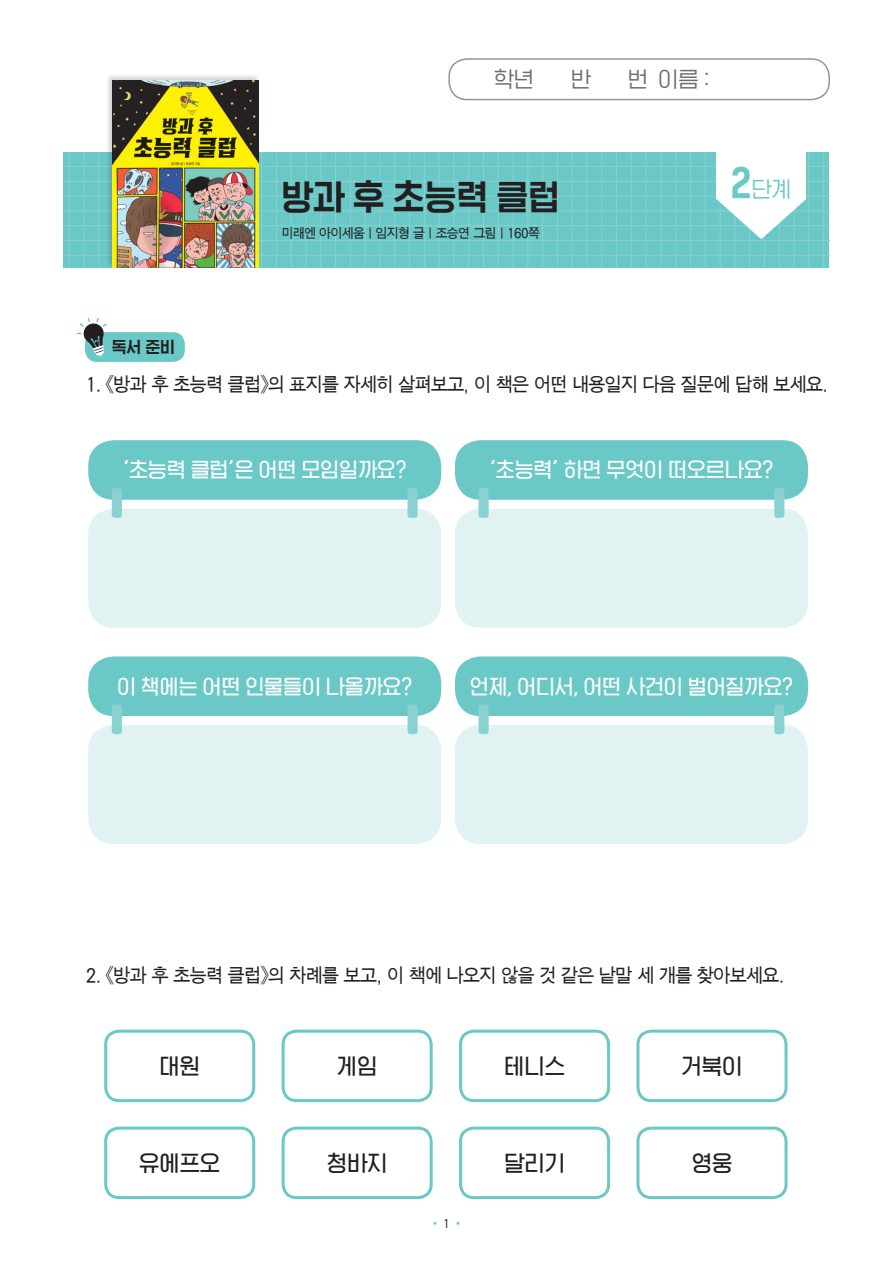
<style>
.page{position:relative;width:893px;height:1263px;background:#fff}
.page>*{position:absolute;margin:0;border:0;box-sizing:border-box;transform-origin:0 0}
.본문_파란상자{font:36px "HGG Gothicssi P80 g";color:#231f20}
.t1{font:22.5px "HGG Gothicssi P60 g";color:#231f20}
.t2{font:22.35px "HGG Gothicssi P40 g";color:#6c6d70}
.t3{font:22.35px "HGG Gothicssi P40 g";color:#6ac8c7}
.문제-소{font:21px "HGG Gothicssi P60 g";color:#fff}
.본문_파란상자-2{font:19.5px "SMJ Gothic 10 Pro";letter-spacing:-.1em;color:#231f20;scale:.93 1}
.t4{font:16.5px "HGG Gothicssi P80 g";color:#231f20}
.본문_파란상자-3{font:13.5px "SMJ Gothic 10 Pro";letter-spacing:-.1em;color:#231f20;scale:.93 1}
.본문_파란상자-4{font:12px "SMJ Gothic 10 Pro";color:#6ac8c7;scale:.93 1}
.s1{font-family:"HGG Gothicssi P80 g";font-size:40.95px}
.s2{color:#231f20}
</style>
<div class="page">
<div style="left:448px;top:58px;width:382px;height:42px;border:2px solid #939598;border-radius:18px"></div>
<div style="left:85px;top:332px;width:100px;height:30px;background:#6ac8c7;border-radius:12px"></div>
<svg style="left:77px;top:318px;width:30px;height:38px"></svg>
<div style="left:64px;top:152px;width:765px;height:115px;background:#6ac8c7"></div>
<hr style="left:276px;top:152px;width:1px;height:115px;background:#89d2d1">
<hr style="left:734px;top:152px;width:1px;height:115px;background:#89d2d1">
<hr style="left:616px;top:152px;width:1px;height:115px;background:#89d2d1">
<hr style="left:394px;top:152px;width:1px;height:115px;background:#89d2d1">
<hr style="left:99px;top:152px;width:1px;height:115px;background:#89d2d1">
<hr style="left:557px;top:152px;width:1px;height:115px;background:#89d2d1">
<hr style="left:335px;top:152px;width:1px;height:115px;background:#89d2d1">
<hr style="left:794px;top:152px;width:1px;height:115px;background:#89d2d1">
<hr style="left:675px;top:152px;width:1px;height:115px;background:#89d2d1">
<hr style="left:453px;top:152px;width:1px;height:115px;background:#89d2d1">
<hr style="left:69px;top:152px;width:1px;height:115px;background:#89d2d1">
<hr style="left:527px;top:152px;width:1px;height:115px;background:#89d2d1">
<hr style="left:306px;top:152px;width:1px;height:115px;background:#89d2d1">
<hr style="left:764px;top:152px;width:1px;height:115px;background:#89d2d1">
<hr style="left:646px;top:152px;width:1px;height:115px;background:#89d2d1">
<hr style="left:424px;top:152px;width:1px;height:115px;background:#89d2d1">
<hr style="left:587px;top:152px;width:1px;height:115px;background:#89d2d1">
<hr style="left:365px;top:152px;width:1px;height:115px;background:#89d2d1">
<hr style="left:823px;top:152px;width:1px;height:115px;background:#89d2d1">
<hr style="left:705px;top:152px;width:1px;height:115px;background:#89d2d1">
<hr style="left:483px;top:152px;width:1px;height:115px;background:#89d2d1">
<hr style="left:513px;top:152px;width:1px;height:115px;background:#89d2d1">
<hr style="left:291px;top:152px;width:1px;height:115px;background:#89d2d1">
<hr style="left:749px;top:152px;width:1px;height:115px;background:#89d2d1">
<hr style="left:631px;top:152px;width:1px;height:115px;background:#89d2d1">
<hr style="left:409px;top:152px;width:1px;height:115px;background:#89d2d1">
<hr style="left:572px;top:152px;width:1px;height:115px;background:#89d2d1">
<hr style="left:350px;top:152px;width:1px;height:115px;background:#89d2d1">
<hr style="left:808px;top:152px;width:1px;height:115px;background:#89d2d1">
<hr style="left:690px;top:152px;width:1px;height:115px;background:#89d2d1">
<hr style="left:468px;top:152px;width:1px;height:115px;background:#89d2d1">
<hr style="left:84px;top:152px;width:1px;height:115px;background:#89d2d1">
<hr style="left:542px;top:152px;width:1px;height:115px;background:#89d2d1">
<hr style="left:320px;top:152px;width:1px;height:115px;background:#89d2d1">
<hr style="left:779px;top:152px;width:1px;height:115px;background:#89d2d1">
<hr style="left:661px;top:152px;width:1px;height:115px;background:#89d2d1">
<hr style="left:439px;top:152px;width:1px;height:115px;background:#89d2d1">
<hr style="left:601px;top:152px;width:1px;height:115px;background:#89d2d1">
<hr style="left:380px;top:152px;width:1px;height:115px;background:#89d2d1">
<hr style="left:261px;top:152px;width:1px;height:115px;background:#89d2d1">
<hr style="left:720px;top:152px;width:1px;height:115px;background:#89d2d1">
<hr style="left:498px;top:152px;width:1px;height:115px;background:#89d2d1">
<hr style="left:64px;top:166px;width:765px;height:1px;background:#89d2d1">
<hr style="left:64px;top:225px;width:765px;height:1px;background:#89d2d1">
<hr style="left:64px;top:196px;width:765px;height:1px;background:#89d2d1">
<hr style="left:64px;top:255px;width:765px;height:1px;background:#89d2d1">
<hr style="left:64px;top:181px;width:765px;height:1px;background:#89d2d1">
<hr style="left:64px;top:240px;width:765px;height:1px;background:#89d2d1">
<hr style="left:64px;top:211px;width:765px;height:1px;background:#89d2d1">
<hr style="left:64px;top:152px;width:765px;height:1px;background:#89d2d1">
<div style="left:106px;top:73px;width:154px;height:195px;background:#231f20;opacity:.2"></div>
<img style="left:112px;top:80px;width:147px;height:187px">
<svg style="left:716px;top:199px;width:90px;height:40px"></svg>
<div style="left:716px;top:135px;width:90px;height:64px;background:#fff"></div>
<div style="left:104px;top:1030px;width:151px;height:72px;border:3px solid #6ac8c7;border-radius:13px"></div>
<div style="left:104px;top:1126px;width:151px;height:73px;border:3px solid #6ac8c7;border-radius:13px"></div>
<div style="left:282px;top:1030px;width:151px;height:72px;border:3px solid #6ac8c7;border-radius:13px"></div>
<div style="left:282px;top:1126px;width:151px;height:73px;border:3px solid #6ac8c7;border-radius:13px"></div>
<div style="left:459px;top:1030px;width:151px;height:72px;border:3px solid #6ac8c7;border-radius:13px"></div>
<div style="left:459px;top:1126px;width:151px;height:73px;border:3px solid #6ac8c7;border-radius:13px"></div>
<div style="left:636px;top:1030px;width:151px;height:72px;border:3px solid #6ac8c7;border-radius:13px"></div>
<div style="left:636px;top:1126px;width:151px;height:73px;border:3px solid #6ac8c7;border-radius:13px"></div>
<div style="left:88px;top:440px;width:353px;height:60px;background:#6ac8c7;border-radius:26px"></div>
<div style="left:88px;top:656px;width:353px;height:60px;background:#6ac8c7;border-radius:26px"></div>
<div style="left:455px;top:440px;width:353px;height:60px;background:#6ac8c7;border-radius:26px"></div>
<div style="left:455px;top:656px;width:353px;height:60px;background:#6ac8c7;border-radius:26px"></div>
<div style="left:88px;top:509px;width:353px;height:119px;background:#e0f2f1;border-radius:26px"></div>
<div style="left:88px;top:725px;width:353px;height:119px;background:#e0f2f1;border-radius:26px"></div>
<div style="left:455px;top:509px;width:353px;height:119px;background:#e0f2f1;border-radius:26px"></div>
<div style="left:455px;top:725px;width:353px;height:119px;background:#e0f2f1;border-radius:26px"></div>
<div style="left:112px;top:488px;width:10px;height:30px;background:#89d2d1;border-radius:3px"></div>
<div style="left:408px;top:488px;width:10px;height:30px;background:#89d2d1;border-radius:3px"></div>
<div style="left:112px;top:704px;width:10px;height:30px;background:#89d2d1;border-radius:3px"></div>
<div style="left:408px;top:704px;width:10px;height:30px;background:#89d2d1;border-radius:3px"></div>
<div style="left:479px;top:488px;width:10px;height:30px;background:#89d2d1;border-radius:3px"></div>
<div style="left:774px;top:488px;width:10px;height:30px;background:#89d2d1;border-radius:3px"></div>
<div style="left:479px;top:704px;width:10px;height:30px;background:#89d2d1;border-radius:3px"></div>
<div style="left:774px;top:704px;width:10px;height:30px;background:#89d2d1;border-radius:3px"></div>
<p class="t4" style="left:112px;top:338px;width:65px">독서 준비</p>
<p class="t2" style="left:494px;top:67px;width:42px">학년</p>
<p class="t2" style="left:571px;top:67px;width:22px">반</p>
<p class="t2" style="left:628px;top:67px;width:83px">번 이름 :</p>
<p class="본문_파란상자" style="left:281px;top:178px;width:280px">방과 후 초능력 클럽</p>
<p class="본문_파란상자-3" style="left:281px;top:226px;width:280px">미래엔 아이세움 | 임지형 글 | 조승연 그림 | 160쪽</p>
<p class="t3" style="left:731px;top:177px;width:62px"><span class="s1">2</span>단계</p>
<p class="본문_파란상자-2" style="left:85px;top:374px;width:801px">1. 《방과 후 초능력 클럽》의 표지를 자세히 살펴보고, 이 책은 어떤 내용일지 다음 질문에 답해 보세요.</p>
<p class="문제-소" style="left:123px;top:458px;width:285px">‘초능력 클럽’은 어떤 모임일까요?</p>
<p class="문제-소" style="left:489px;top:458px;width:285px">‘초능력’ 하면 무엇이 떠오르나요?</p>
<p class="문제-소" style="left:117px;top:675px;width:297px">이 책에는 어떤 인물들이 나올까요?</p>
<p class="문제-소" style="left:470px;top:675px;width:325px">언제, 어디서, 어떤 사건이 벌어질까요?</p>
<p class="본문_파란상자-2" style="left:85px;top:965px;width:754px">2. 《방과 후 초능력 클럽》의 차례를 보고, 이 책에 나오지 않을 것 같은 낱말 세 개를 찾아보세요.</p>
<p class="t1" style="left:159px;top:1053px;width:42px">대원</p>
<p class="t1" style="left:139px;top:1150px;width:82px">유에프오</p>
<p class="t1" style="left:337px;top:1053px;width:42px">게임</p>
<p class="t1" style="left:327px;top:1150px;width:62px">청바지</p>
<p class="본문_파란상자-4" style="left:429px;top:1217px;width:38px">• <span class="s2">1</span> •</p>
<p class="t1" style="left:504px;top:1053px;width:62px">테니스</p>
<p class="t1" style="left:504px;top:1150px;width:62px">달리기</p>
<p class="t1" style="left:682px;top:1053px;width:62px">거북이</p>
<p class="t1" style="left:692px;top:1150px;width:42px">영웅</p>
</div>
